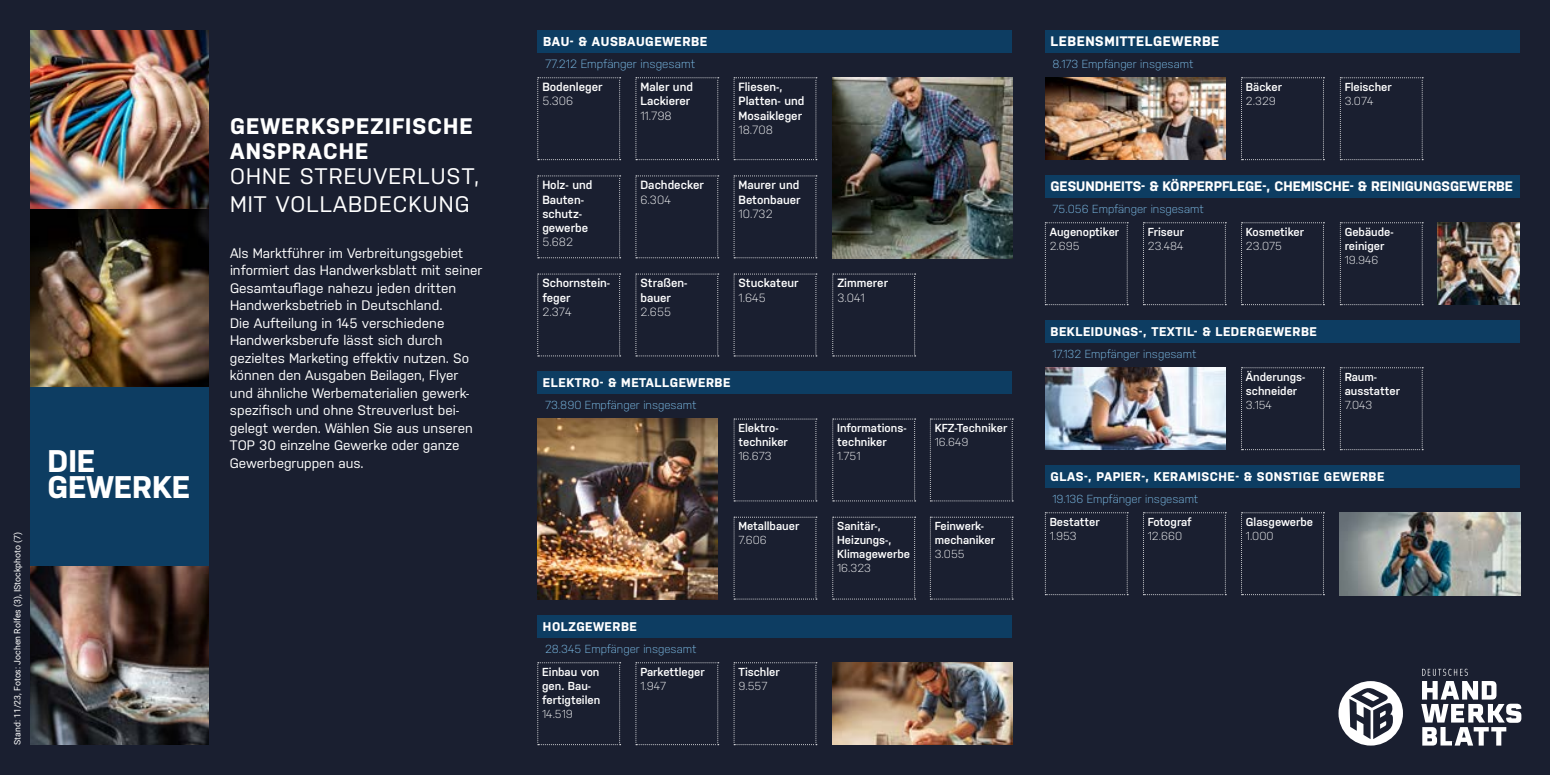
<style>
.page{position:relative;width:1550px;height:775px;background:#1a1f30}
.page>*{position:absolute;margin:0;border:0;box-sizing:border-box;transform-origin:0 0}
.t1{font:700 31.25px/26.2px "Nudista";color:#fff}
.t2{font:22.5px/27.5px "Nudista";letter-spacing:.05em;color:#fff}
.t3{font:700 22.5px/25px "Nudista";letter-spacing:.05em;color:#fff}
.t4{font:13.75px/17.5px "Nudista";color:#fff}
.t5{font:700 13.75px "Nudista";color:#fff}
.t6{font:700 13.75px "Nudista";letter-spacing:.04em;color:#fff}
.t7{font:700 12.88px "Nudista";letter-spacing:.04em;color:#fff}
.t8{font:700 12.62px "Nudista";letter-spacing:.04em;color:#fff}
.t9{font:600 11.88px/14.2px "Nudista";color:#fff}
.t10{font:300 11.88px "Nudista";color:#fff}
.t11{font:300 11.88px "Nudista";color:#80c4f0}
.t12{font:600 11.62px/13.9px "Nudista";color:#fff}
.t13{font:300 11.62px "Nudista";color:#80c4f0}
.t14{font:300 11.62px "Nudista";color:#fff}
.t15{font:8.75px "Roboto";color:#fff}
</style>
<div class="page">
<div style="left:538px;top:371px;width:474px;height:23px;background:#0d3d62"></div>
<img style="left:538px;top:419px;width:180px;height:180px">
<svg style="left:734px;top:419px;width:83px;height:83px"></svg>
<svg style="left:734px;top:517px;width:83px;height:83px"></svg>
<svg style="left:832px;top:419px;width:84px;height:83px"></svg>
<svg style="left:832px;top:517px;width:84px;height:83px"></svg>
<svg style="left:930px;top:419px;width:83px;height:83px"></svg>
<svg style="left:930px;top:517px;width:83px;height:83px"></svg>
<div style="left:538px;top:615px;width:474px;height:23px;background:#0d3d62"></div>
<img style="left:832px;top:662px;width:180px;height:83px">
<svg style="left:538px;top:662px;width:83px;height:83px"></svg>
<svg style="left:636px;top:662px;width:83px;height:83px"></svg>
<svg style="left:734px;top:662px;width:83px;height:83px"></svg>
<div style="left:1045px;top:30px;width:475px;height:22px;background:#0d3d62"></div>
<img style="left:1045px;top:78px;width:181px;height:82px">
<svg style="left:1241px;top:78px;width:83px;height:82px"></svg>
<svg style="left:1340px;top:78px;width:83px;height:82px"></svg>
<div style="left:1045px;top:175px;width:475px;height:23px;background:#0d3d62"></div>
<img style="left:1438px;top:222px;width:82px;height:83px">
<svg style="left:1045px;top:222px;width:83px;height:83px"></svg>
<svg style="left:1143px;top:222px;width:83px;height:83px"></svg>
<svg style="left:1241px;top:222px;width:83px;height:83px"></svg>
<svg style="left:1340px;top:222px;width:83px;height:83px"></svg>
<div style="left:1045px;top:320px;width:475px;height:22px;background:#0d3d62"></div>
<img style="left:1045px;top:368px;width:181px;height:82px">
<svg style="left:1340px;top:368px;width:83px;height:82px"></svg>
<svg style="left:1241px;top:368px;width:83px;height:82px"></svg>
<div style="left:1045px;top:465px;width:475px;height:23px;background:#0d3d62"></div>
<img style="left:1339px;top:513px;width:181px;height:82px">
<svg style="left:1045px;top:512px;width:83px;height:83px"></svg>
<svg style="left:1143px;top:512px;width:83px;height:83px"></svg>
<svg style="left:1241px;top:512px;width:83px;height:83px"></svg>
<div style="left:538px;top:30px;width:474px;height:22px;background:#0d3d62"></div>
<img style="left:832px;top:78px;width:180px;height:180px">
<svg style="left:538px;top:78px;width:83px;height:82px"></svg>
<svg style="left:636px;top:78px;width:83px;height:82px"></svg>
<svg style="left:636px;top:274px;width:83px;height:83px"></svg>
<svg style="left:538px;top:274px;width:83px;height:83px"></svg>
<svg style="left:734px;top:274px;width:83px;height:83px"></svg>
<svg style="left:734px;top:176px;width:83px;height:83px"></svg>
<svg style="left:734px;top:78px;width:83px;height:82px"></svg>
<svg style="left:832px;top:274px;width:84px;height:83px"></svg>
<svg style="left:538px;top:176px;width:83px;height:83px"></svg>
<svg style="left:636px;top:176px;width:83px;height:83px"></svg>
<img style="left:30px;top:30px;width:179px;height:358px">
<div style="left:30px;top:388px;width:179px;height:178px;background:#0d3d62"></div>
<img style="left:30px;top:566px;width:179px;height:179px">
<svg style="left:1339px;top:681px;width:64px;height:65px"></svg>
<svg style="left:1421px;top:669px;width:100px;height:77px"></svg>
<p class="t15" style="left:11px;top:745px;width:214px;rotate:-90deg">Stand: 11/23, Fotos: Jochen Rolfes (3), IStockphoto (7)</p>
<h1 class="t1" style="left:48px;top:447px;width:144px">DIE<br>GEWERKE</h1>
<h2 class="t3" style="left:230px;top:114px;width:244px">GEWERKSPEZIFISCHE<br>ANSPRACHE</h2>
<h2 class="t2" style="left:230px;top:162px;width:251px">OHNE STREUVERLUST,<br>MIT VOLLABDECKUNG</h2>
<p class="t4" style="left:230px;top:244px;width:254px">Als Marktführer im Verbreitungsgebiet informiert das Handwerksblatt mit seiner Gesamtauflage nahezu jeden dritten Handwerksbetrieb in Deutschland.<br>Die Aufteilung in 145 verschiedene Handwerksberufe lässt sich durch gezieltes Marketing effektiv nutzen. So können den Ausgaben Beilagen, Flyer und ähnliche Werbematerialien gewerk&shy;spezifisch und ohne Streuverlust bei&shy;gelegt werden. Wählen Sie aus unseren TOP 30 einzelne Gewerke oder ganze Gewerbegruppen aus.</p>
<p class="t7" style="left:543px;top:34px;width:166px">BAU- &amp; AUSBAUGEWERBE</p>
<p class="t11" style="left:545px;top:57px;width:152px">77.212 Empfänger insgesamt</p>
<p class="t9" style="left:542px;top:80px;width:62px">Bodenleger</p>
<p class="t10" style="left:542px;top:94px;width:32px">5.306</p>
<p class="t9" style="left:640px;top:80px;width:54px">Maler und<br>Lackierer</p>
<p class="t10" style="left:640px;top:109px;width:33px">11.798</p>
<p class="t9" style="left:739px;top:80px;width:67px">Fliesen-,<br>Platten- und<br>Mosaikleger</p>
<p class="t10" style="left:739px;top:123px;width:36px">18.708</p>
<p class="t6" style="left:1050px;top:34px;width:170px">LEBENSMITTELGEWERBE</p>
<p class="t13" style="left:1053px;top:57px;width:143px">8.173 Empfänger insgesamt</p>
<p class="t12" style="left:1246px;top:80px;width:38px">Bäcker</p>
<p class="t14" style="left:1246px;top:94px;width:31px">2.329</p>
<p class="t12" style="left:1345px;top:80px;width:49px">Fleischer</p>
<p class="t14" style="left:1345px;top:94px;width:30px">3.074</p>
<p class="t9" style="left:542px;top:178px;width:52px">Holz- und<br>Bauten&shy;schutz&shy;gewerbe</p>
<p class="t10" style="left:542px;top:235px;width:32px">5.682</p>
<p class="t9" style="left:640px;top:178px;width:65px">Dachdecker</p>
<p class="t10" style="left:640px;top:193px;width:32px">6.304</p>
<p class="t9" style="left:739px;top:178px;width:64px">Maurer und<br>Betonbauer</p>
<p class="t10" style="left:739px;top:207px;width:36px">10.732</p>
<p class="t5" style="left:1050px;top:179px;width:464px">GESUNDHEITS- &amp; KÖRPERPFLEGE-, CHEMISCHE- &amp; REINIGUNGSGEWERBE</p>
<p class="t12" style="left:1050px;top:225px;width:71px">Augenoptiker</p>
<p class="t14" style="left:1050px;top:239px;width:32px">2.695</p>
<p class="t13" style="left:1052px;top:202px;width:153px">75.056 Empfänger insgesamt</p>
<p class="t12" style="left:1246px;top:225px;width:60px">Kosmetiker</p>
<p class="t14" style="left:1246px;top:239px;width:38px">23.075</p>
<p class="t12" style="left:1345px;top:225px;width:50px">Gebäude&shy;reiniger</p>
<p class="t14" style="left:1345px;top:253px;width:35px">19.946</p>
<p class="t12" style="left:1148px;top:225px;width:38px">Friseur</p>
<p class="t14" style="left:1148px;top:239px;width:37px">23.484</p>
<p class="t9" style="left:542px;top:276px;width:69px">Schornstein&shy;feger</p>
<p class="t10" style="left:542px;top:305px;width:31px">2.374</p>
<p class="t9" style="left:640px;top:276px;width:49px">Straßen&shy;bauer</p>
<p class="t10" style="left:640px;top:305px;width:32px">2.655</p>
<p class="t9" style="left:739px;top:276px;width:61px">Stuckateur</p>
<p class="t10" style="left:739px;top:291px;width:29px">1.645</p>
<p class="t9" style="left:837px;top:276px;width:52px">Zimmerer</p>
<p class="t10" style="left:837px;top:291px;width:29px">3.041</p>
<p class="t8" style="left:1050px;top:324px;width:268px">BEKLEIDUNGS-, TEXTIL- &amp; LEDERGEWERBE</p>
<p class="t13" style="left:1052px;top:347px;width:146px">17.132 Empfänger insgesamt</p>
<p class="t8" style="left:543px;top:375px;width:189px">ELEKTRO- &amp; METALLGEWERBE</p>
<p class="t13" style="left:545px;top:398px;width:153px">73.890 Empfänger insgesamt</p>
<p class="t12" style="left:1246px;top:370px;width:61px">Änderungs&shy;schneider</p>
<p class="t14" style="left:1246px;top:398px;width:28px">3.154</p>
<p class="t12" style="left:1345px;top:370px;width:57px">Raum&shy;ausstatter</p>
<p class="t14" style="left:1345px;top:398px;width:29px">7.043</p>
<p class="t12" style="left:738px;top:421px;width:51px">Elektro&shy;techniker</p>
<p class="t14" style="left:738px;top:449px;width:35px">16.673</p>
<p class="t12" style="left:837px;top:421px;width:71px">Informations&shy;techniker</p>
<p class="t14" style="left:837px;top:449px;width:25px">1.751</p>
<p class="t12" style="left:935px;top:421px;width:74px">KFZ-Techniker</p>
<p class="t14" style="left:935px;top:435px;width:35px">16.649</p>
<p class="t12" style="left:738px;top:519px;width:62px">Metallbauer</p>
<p class="t14" style="left:738px;top:533px;width:30px">7.606</p>
<p class="t12" style="left:837px;top:519px;width:74px">Sanitär-,<br>Heizungs-,<br>Klimagewerbe</p>
<p class="t14" style="left:837px;top:561px;width:35px">16.323</p>
<p class="t12" style="left:935px;top:519px;width:62px">Feinwerk&shy;mechaniker</p>
<p class="t14" style="left:935px;top:547px;width:32px">3.055</p>
<p class="t8" style="left:1051px;top:469px;width:335px">GLAS-, PAPIER-, KERAMISCHE- &amp; SONSTIGE GEWERBE</p>
<p class="t12" style="left:1050px;top:515px;width:52px">Bestatter</p>
<p class="t14" style="left:1050px;top:529px;width:29px">1.953</p>
<p class="t13" style="left:1052px;top:492px;width:147px">19.136 Empfänger insgesamt</p>
<p class="t12" style="left:1148px;top:515px;width:45px">Fotograf</p>
<p class="t14" style="left:1148px;top:529px;width:36px">12.660</p>
<p class="t12" style="left:1246px;top:515px;width:69px">Glasgewerbe</p>
<p class="t14" style="left:1246px;top:529px;width:29px">1.000</p>
<p class="t8" style="left:543px;top:620px;width:96px">HOLZGEWERBE</p>
<p class="t12" style="left:542px;top:665px;width:60px">Einbau von gen. Bau&shy;fertigteilen</p>
<p class="t14" style="left:542px;top:707px;width:32px">14.519</p>
<p class="t13" style="left:545px;top:642px;width:153px">28.345 Empfänger insgesamt</p>
<p class="t12" style="left:640px;top:665px;width:66px">Parkettleger</p>
<p class="t14" style="left:640px;top:679px;width:27px">1.947</p>
<p class="t12" style="left:738px;top:665px;width:43px">Tischler</p>
<p class="t14" style="left:738px;top:679px;width:31px">9.557</p>
</div>
